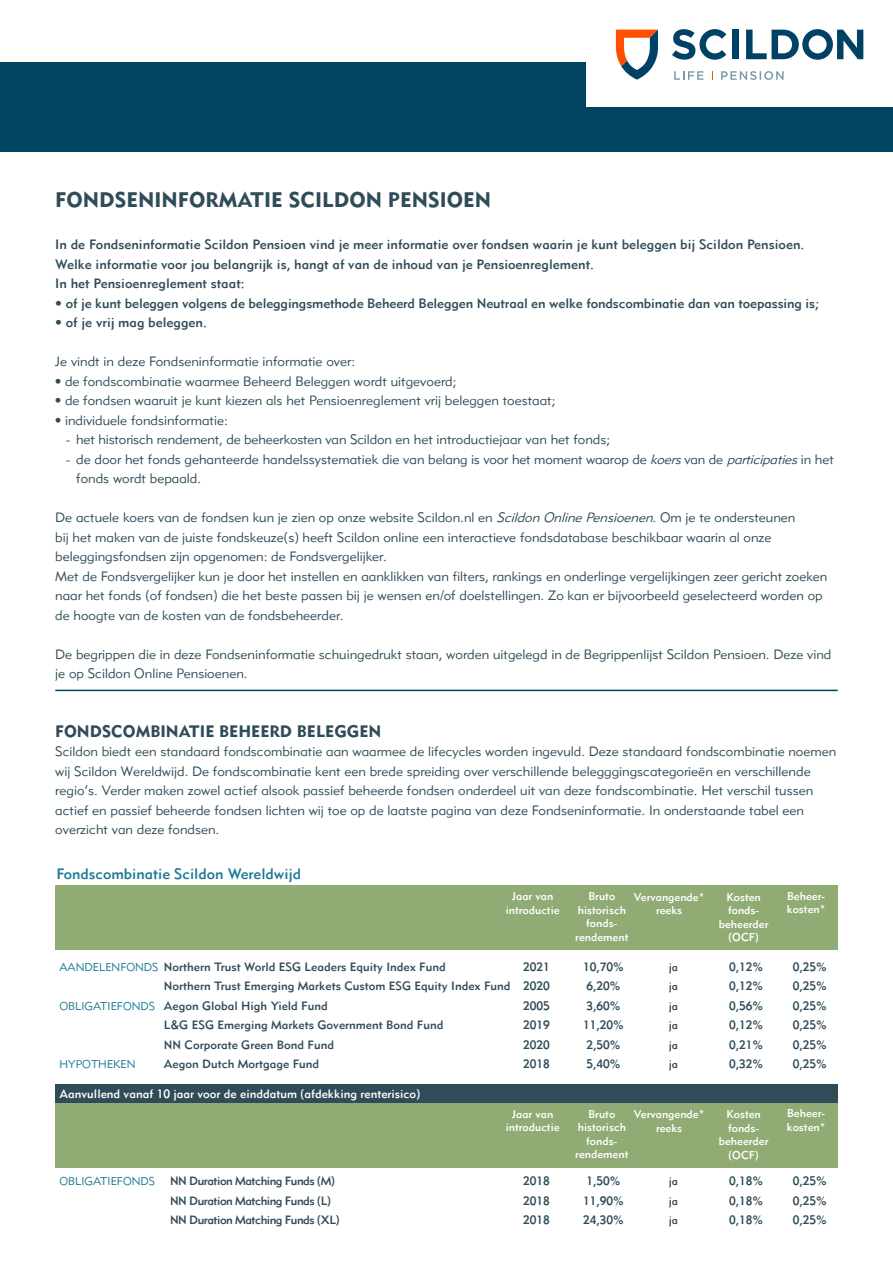
<style>
.page{position:relative;width:893px;height:1263px;background:#fff}
.page>*{position:absolute;margin:0;border:0;box-sizing:border-box;transform-origin:0 0}
.t1{font:21px "Metroblack 2 Com";color:#304c59}
.t2{font:16.5px "Metroblack 2 Com";color:#304c59}
.t3{font:15px "Metromedium 2 Com";color:#1c7a96}
.t4{font:13.5px/19.5px "Metrolite 2 Com";color:#304c59}
.t5{font:13.5px/19.5px "Metromedium 2 Com";color:#304c59}
.t6{font:12px "Metromedium 2 Com";color:#304c59}
.t7{font:12px "Metromedium 2 Com";letter-spacing:-.04em;color:#304c59}
.t8{font:12px "Metromedium 2 Com";color:#fff}
.t9{font:11.25px/13.5px "Metromedium 2 Com";color:#fff;text-align:center}
.t10{font:11.25px "Metrolite 2 Com";color:#1c7a96}
.t11{font:11.25px "Metromedium 2 Com";color:#304c59}
.s1{font-style:italic}
.s2{font-family:"Metrolite 2 Com";font-size:11.25px;color:#1c7a96}
</style>
<div class="page">
<div style="left:0;top:62px;width:893px;height:90px;background:#004462"></div>
<hr style="left:55px;top:690px;width:783px;height:1px;background:#004462">
<div style="left:55px;top:885px;width:783px;height:65px;background:#90ac74"></div>
<div style="left:55px;top:1103px;width:783px;height:65px;background:#90ac74"></div>
<div style="left:55px;top:1084px;width:783px;height:19px;background:#304c59"></div>
<div style="left:586px;top:0;width:307px;height:106px;background:#fff"></div>
<svg style="left:615px;top:30px;width:43px;height:50px"></svg>
<div style="left:732px;top:30px;width:7px;height:29px;background:#004266"></div>
<svg style="left:746px;top:29px;width:117px;height:31px"></svg>
<svg style="left:672px;top:29px;width:54px;height:31px"></svg>
<svg style="left:674px;top:71px;width:29px;height:9px"></svg>
<svg style="left:721px;top:71px;width:63px;height:9px"></svg>
<p class="t1" style="left:55px;top:187px;width:437px">FONDSENINFORMATIE SCILDON PENSIOEN</p>
<p class="t5" style="left:55px;top:234px;width:750px">In de Fondseninformatie Scildon Pensioen vind je meer informatie over fondsen waarin je kunt beleggen bij Scildon Pensioen.<br>Welke informatie voor jou belangrijk is, hangt af van de inhoud van je Pensioenreglement.</p>
<p class="t5" style="left:55px;top:273px;width:191px">In het Pensioenreglement staat:</p>
<p class="t5" style="left:55px;top:293px;width:765px">• of je kunt beleggen volgens de beleggingsmethode Beheerd Beleggen Neutraal en welke fondscombinatie dan van toepassing is;</p>
<p class="t5" style="left:55px;top:312px;width:153px">• of je vrij mag beleggen.</p>
<p class="t4" style="left:55px;top:351px;width:301px">Je vindt in deze Fondseninformatie informatie over:</p>
<p class="t4" style="left:55px;top:371px;width:403px">• de fondscombinatie waarmee Beheerd Beleggen wordt uitgevoerd;</p>
<p class="t4" style="left:55px;top:390px;width:502px">• de fondsen waaruit je kunt kiezen als het Pensioenreglement vrij beleggen toestaat;</p>
<p class="t4" style="left:55px;top:410px;width:174px">• individuele fondsinformatie:</p>
<p class="t4" style="left:66px;top:429px;width:546px">- het historisch rendement, de beheerkosten van Scildon en het introductiejaar van het fonds;</p>
<p class="t4" style="left:76px;top:449px;width:759px;text-indent:-11px">- de door het fonds gehanteerde handelssystematiek die van belang is voor het moment waarop de <span class="s1">koers</span>van de <span class="s1">participaties</span>in het fonds wordt bepaald.</p>
<p class="t4" style="left:55px;top:507px;width:742px">De actuele koers van de fondsen kun je zien op onze website Scildon.nl en <span class="s1">ScildonOnlinePensioenen</span>. Om je te ondersteunen bij het maken van de juiste fondskeuze(s) heeft Scildon online een interactieve fondsdatabase beschikbaar waarin al onze beleggingsfondsen zijn opgenomen: de Fondsvergelijker.</p>
<p class="t4" style="left:55px;top:566px;width:774px">Met de Fondsvergelijker kun je door het instellen en aanklikken van filters, rankings en onderlinge vergelijkingen zeer gericht zoeken naar het fonds (of fondsen) die het beste passen bij je wensen en/of doelstellingen. Zo kan er bijvoorbeeld geselecteerd worden op de hoogte van de kosten van de fondsbeheerder.</p>
<p class="t4" style="left:55px;top:644px;width:778px">De begrippen die in deze Fondseninformatie schuingedrukt staan, worden uitgelegd in de Begrippenlijst Scildon Pensioen. Deze vind je op Scildon Online Pensioenen.</p>
<p class="t2" style="left:55px;top:720px;width:328px">FONDSCOMBINATIE BEHEERD BELEGGEN</p>
<p class="t4" style="left:55px;top:741px;width:782px">Scildon biedt een standaard fondscombinatie aan waarmee de lifecycles worden ingevuld. Deze standaard fondscombinatie noemen wij Scildon Wereldwijd. De fondscombinatie kent een brede spreiding over verschillende belegggingscategorieën en verschillende regio’s. Verder maken zowel actief alsook passief beheerde fondsen onderdeel uit van deze fondscombinatie. Het verschil tussen actief en passief beheerde fondsen lichten wij toe op de laatste pagina van deze Fondseninformatie. In onderstaande tabel een overzicht van deze fondsen.</p>
<p class="t3" style="left:56px;top:864px;width:246px">Fondscombinatie Scildon Wereldwijd</p>
<p class="t9" style="left:512px;top:889px;width:43px">Jaar van</p>
<p class="t9" style="left:506px;top:903px;width:56px">introductie</p>
<p class="t6" style="left:60px;top:959px;width:388px"><span class="s2">AANDELENFONDS</span> Northern Trust World ESG Leaders Equity Index Fund</p>
<p class="t6" style="left:164px;top:978px;width:348px">Northern Trust Emerging Markets Custom ESG Equity Index Fund</p>
<p class="t6" style="left:164px;top:998px;width:165px">Aegon Global High Yield Fund</p>
<p class="t6" style="left:164px;top:1017px;width:281px">L&amp;G ESG Emerging Markets Government Bond Fund</p>
<p class="t6" style="left:164px;top:1037px;width:172px">NN Corporate Green Bond Fund</p>
<p class="t6" style="left:164px;top:1056px;width:157px">Aegon Dutch Mortgage Fund</p>
<p class="t10" style="left:60px;top:999px;width:97px">OBLIGATIEFONDS</p>
<p class="t10" style="left:60px;top:1057px;width:78px">HYPOTHEKEN</p>
<p class="t8" style="left:60px;top:1086px;width:362px">Aanvullend vanaf 10 jaar voor de einddatum (afdekking renterisico)</p>
<p class="t6" style="left:523px;top:959px;width:28px">2021</p>
<p class="t6" style="left:523px;top:978px;width:28px">2020</p>
<p class="t6" style="left:523px;top:998px;width:28px">2005</p>
<p class="t6" style="left:523px;top:1017px;width:28px">2019</p>
<p class="t6" style="left:523px;top:1037px;width:28px">2020</p>
<p class="t6" style="left:523px;top:1056px;width:28px">2018</p>
<p class="t10" style="left:60px;top:1174px;width:97px">OBLIGATIEFONDS</p>
<p class="t7" style="left:170px;top:1173px;width:166px">NN Duration Matching Funds (M)</p>
<p class="t7" style="left:170px;top:1193px;width:162px">NN Duration Matching Funds (L)</p>
<p class="t7" style="left:170px;top:1212px;width:171px">NN Duration Matching Funds (XL)</p>
<p class="t9" style="left:512px;top:1107px;width:43px">Jaar van</p>
<p class="t9" style="left:506px;top:1120px;width:56px">introductie</p>
<p class="t6" style="left:523px;top:1173px;width:28px">2018</p>
<p class="t6" style="left:523px;top:1193px;width:28px">2018</p>
<p class="t6" style="left:523px;top:1212px;width:28px">2018</p>
<p class="t9" style="left:578px;top:889px;width:50px">Bruto historisch fonds-</p>
<p class="t9" style="left:575px;top:930px;width:55px">rendement</p>
<p class="t9" style="left:634px;top:890px;width:72px">Vervangende* reeks</p>
<p class="t6" style="left:583px;top:959px;width:42px">10,70%</p>
<p class="t6" style="left:586px;top:978px;width:36px">6,20%</p>
<p class="t6" style="left:586px;top:998px;width:36px">3,60%</p>
<p class="t6" style="left:583px;top:1017px;width:42px">11,20%</p>
<p class="t6" style="left:586px;top:1037px;width:36px">2,50%</p>
<p class="t6" style="left:586px;top:1056px;width:36px">5,40%</p>
<p class="t11" style="left:669px;top:960px;width:11px">ja</p>
<p class="t11" style="left:669px;top:979px;width:11px">ja</p>
<p class="t11" style="left:669px;top:999px;width:11px">ja</p>
<p class="t11" style="left:669px;top:1018px;width:11px">ja</p>
<p class="t11" style="left:669px;top:1038px;width:11px">ja</p>
<p class="t11" style="left:669px;top:1057px;width:11px">ja</p>
<p class="t9" style="left:578px;top:1107px;width:50px">Bruto historisch fonds-</p>
<p class="t9" style="left:575px;top:1147px;width:55px">rendement</p>
<p class="t9" style="left:634px;top:1107px;width:72px">Vervangende* reeks</p>
<p class="t6" style="left:586px;top:1173px;width:36px">1,50%</p>
<p class="t6" style="left:583px;top:1193px;width:42px">11,90%</p>
<p class="t6" style="left:583px;top:1212px;width:42px">24,30%</p>
<p class="t11" style="left:669px;top:1174px;width:11px">ja</p>
<p class="t11" style="left:669px;top:1194px;width:11px">ja</p>
<p class="t11" style="left:669px;top:1213px;width:11px">ja</p>
<p class="t9" style="left:726px;top:890px;width:36px">Kosten</p>
<p class="t9" style="left:728px;top:903px;width:33px">fonds-</p>
<p class="t9" style="left:719px;top:917px;width:51px">beheerder</p>
<p class="t9" style="left:728px;top:930px;width:32px">(OCF)</p>
<p class="t6" style="left:729px;top:959px;width:36px">0,12%</p>
<p class="t6" style="left:729px;top:978px;width:36px">0,12%</p>
<p class="t6" style="left:729px;top:998px;width:36px">0,56%</p>
<p class="t6" style="left:729px;top:1017px;width:36px">0,12%</p>
<p class="t6" style="left:729px;top:1037px;width:36px">0,21%</p>
<p class="t6" style="left:729px;top:1056px;width:36px">0,32%</p>
<p class="t9" style="left:726px;top:1107px;width:36px">Kosten</p>
<p class="t9" style="left:728px;top:1121px;width:33px">fonds-</p>
<p class="t9" style="left:719px;top:1134px;width:51px">beheerder</p>
<p class="t9" style="left:728px;top:1148px;width:32px">(OCF)</p>
<p class="t6" style="left:729px;top:1173px;width:36px">0,18%</p>
<p class="t6" style="left:729px;top:1193px;width:36px">0,18%</p>
<p class="t6" style="left:729px;top:1212px;width:36px">0,18%</p>
<p class="t9" style="left:787px;top:889px;width:40px;text-align:left">Beheer&shy;kosten*</p>
<p class="t6" style="left:793px;top:959px;width:36px">0,25%</p>
<p class="t6" style="left:793px;top:978px;width:36px">0,25%</p>
<p class="t6" style="left:793px;top:998px;width:36px">0,25%</p>
<p class="t6" style="left:793px;top:1017px;width:36px">0,25%</p>
<p class="t6" style="left:793px;top:1037px;width:36px">0,25%</p>
<p class="t6" style="left:793px;top:1056px;width:36px">0,25%</p>
<p class="t9" style="left:787px;top:1106px;width:40px;text-align:left">Beheer&shy;kosten*</p>
<p class="t6" style="left:793px;top:1173px;width:36px">0,25%</p>
<p class="t6" style="left:793px;top:1193px;width:36px">0,25%</p>
<p class="t6" style="left:793px;top:1212px;width:36px">0,25%</p>
</div>
